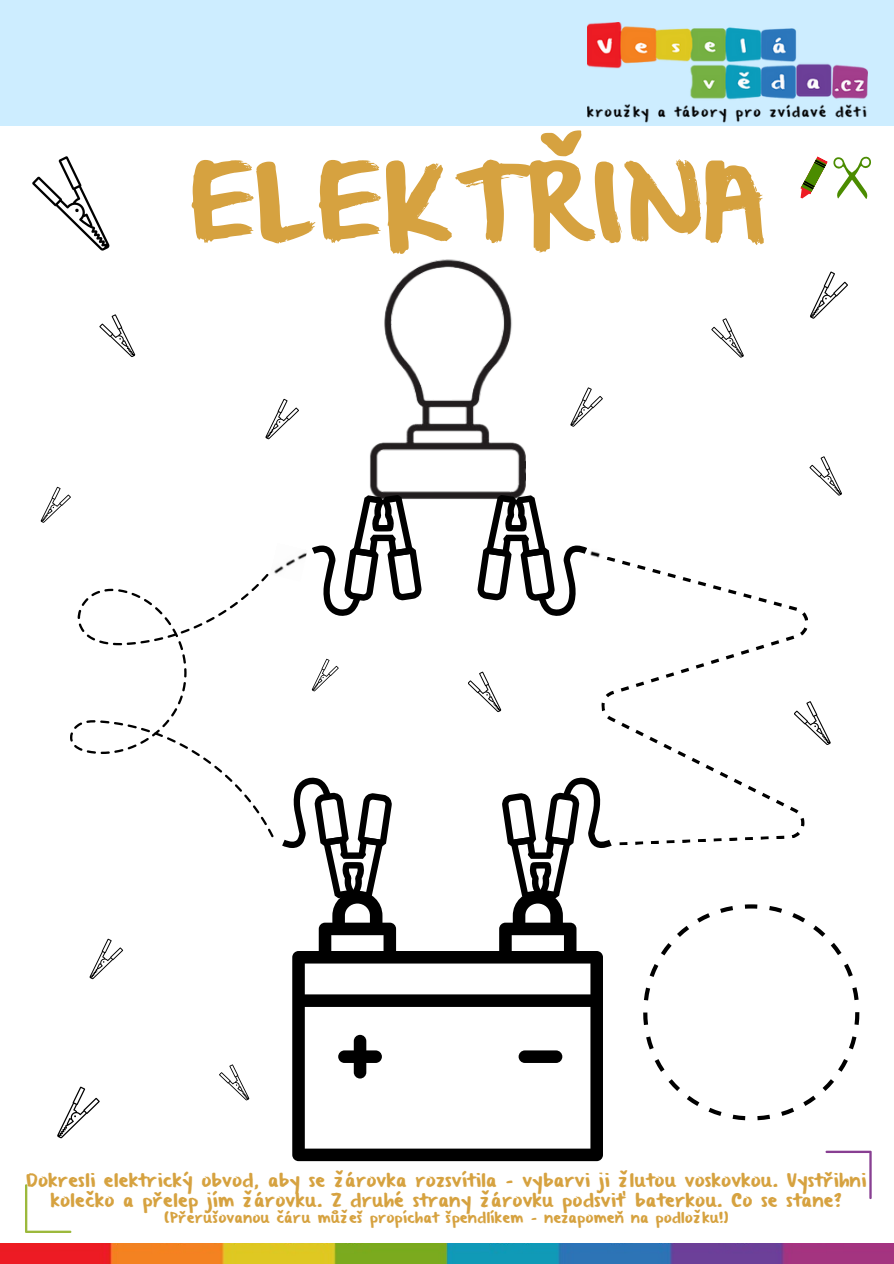
<style>
.page{position:relative;width:894px;height:1264px;background:#fff}
.page>*{position:absolute;margin:0;border:0;box-sizing:border-box;transform-origin:0 0}
.t1{font:87px "From Where You Are";color:#d6a240}
.t2{font:15px/20px "From Where You Are";letter-spacing:.04em;color:#d6a240;text-align:center}
.t3{font:12px "From Where You Are";letter-spacing:.04em;color:#d6a240}
</style>
<div class="page">
<div style="left:0;top:0;width:893px;height:125px;background:#cdedff"></div>
<img style="left:0;top:1243px;width:893px;height:20px">
<svg style="left:25px;top:1184px;width:46px;height:48px"></svg>
<svg style="left:825px;top:1150px;width:46px;height:49px"></svg>
<svg style="left:816px;top:712px;width:14px;height:33px"></svg>
<img style="left:587px;top:22px;width:280px;height:100px">
<svg style="left:100px;top:314px;width:35px;height:43px"></svg>
<svg style="left:57px;top:1086px;width:43px;height:52px"></svg>
<svg style="left:219px;top:1064px;width:30px;height:36px"></svg>
<svg style="left:41px;top:487px;width:30px;height:36px"></svg>
<svg style="left:89px;top:938px;width:34px;height:41px"></svg>
<svg style="left:265px;top:399px;width:34px;height:40px"></svg>
<svg style="left:468px;top:671px;width:33px;height:41px"></svg>
<svg style="left:311px;top:658px;width:27px;height:33px"></svg>
<svg style="left:570px;top:387px;width:32px;height:40px"></svg>
<svg style="left:292px;top:898px;width:310px;height:263px"></svg>
<svg style="left:338px;top:1034px;width:224px;height:44px"></svg>
<img style="left:369px;top:259px;width:156px;height:240px">
<svg style="left:810px;top:271px;width:37px;height:48px"></svg>
<svg style="left:312px;top:495px;width:109px;height:121px"></svg>
<svg style="left:282px;top:777px;width:110px;height:121px"></svg>
<svg style="left:477px;top:495px;width:110px;height:121px"></svg>
<svg style="left:502px;top:777px;width:109px;height:121px"></svg>
<svg style="left:32px;top:156px;width:77px;height:94px"></svg>
<svg style="left:809px;top:456px;width:32px;height:39px"></svg>
<svg style="left:711px;top:318px;width:32px;height:39px"></svg>
<svg style="left:70px;top:574px;width:203px;height:263px"></svg>
<img style="left:269px;top:552px;width:38px;height:29px">
<svg style="left:595px;top:557px;width:221px;height:289px"></svg>
<img style="left:590px;top:551px;width:12px;height:10px">
<svg style="left:643px;top:904px;width:216px;height:216px"></svg>
<svg style="left:800px;top:156px;width:70px;height:43px"></svg>
<p class="t1" style="left:189px;top:162px;width:577px">ELEKTŘINA</p>
<h1 class="t2" style="left:26px;top:1171px;width:841px">Dokresli elektrický obvod, aby se žárovka rozsvítila - vybarvi ji žlutou voskovkou. Vystřihni kolečko a přelep jím žárovku. Z druhé strany žárovku podsviť baterkou. Co se stane?</h1>
<p class="t3" style="left:164px;top:1211px;width:565px">(Přerušovanou čáru můžeš propíchat špendlíkem - nezapomeň na podložku!)</p>
</div>
